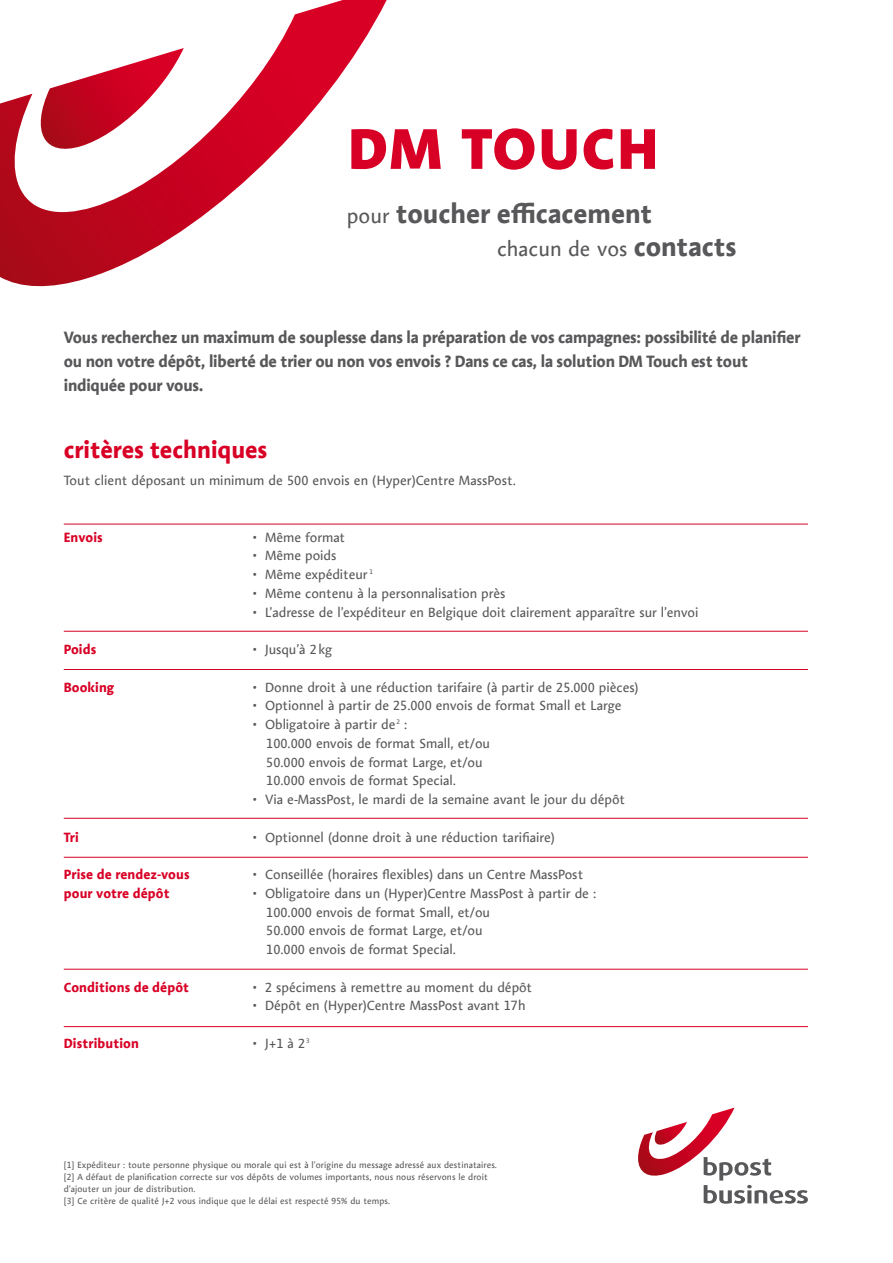
<style>
.page{position:relative;width:893px;height:1263px;background:#fff}
.page>*{position:absolute;margin:0;border:0;box-sizing:border-box;transform-origin:0 0}
.t1{font:700 73.5px "Aroma No 2 LT Com";color:#d80025}
.t2{font:700 27px "Aroma No 2 LT Com";color:#58585a}
.t3{font:700 24px "Aroma No 2 LT Com";color:#d80025}
.t4{font:21px "Aroma No 2 LT Com";color:#58585a}
.t5{font:700 16.5px/24px "Aroma No 2 LT Com";letter-spacing:-.01em;color:#58585a}
.t6{font:13.5px/18.8px "Aroma No 2 LT Com";color:#58585a}
.t7{font:700 13.5px "Aroma No 2 LT Com";letter-spacing:.01em;color:#d80025}
.t8{font:9px/12px "Aroma No 2 LT Com";letter-spacing:.01em;color:#58585a}
.s1{font-weight:400;font-size:21px}
.s2{font-weight:700;font-size:27px}
</style>
<div class="page">
<svg style="left:0;top:0;width:387px;height:287px"></svg>
<svg style="left:30px;top:48px;width:154px;height:109px"></svg>
<svg style="left:638px;top:1107px;width:170px;height:97px"></svg>
<hr style="left:64px;top:524px;width:744px;height:1px;background:#d80025">
<hr style="left:64px;top:631px;width:744px;height:1px;background:#d80025">
<hr style="left:64px;top:669px;width:744px;height:1px;background:#d80025">
<hr style="left:64px;top:818px;width:744px;height:1px;background:#d80025">
<hr style="left:64px;top:857px;width:744px;height:1px;background:#d80025">
<hr style="left:64px;top:969px;width:744px;height:1px;background:#d80025">
<hr style="left:64px;top:1026px;width:744px;height:1px;background:#d80025">
<h1 class="t1" style="left:347px;top:94px;width:314px">dm touch</h1>
<h2 class="t2" style="left:347px;top:196px;width:307px"><span class="s1">pour</span> toucher efficacement</h2>
<h3 class="t4" style="left:497px;top:235px;width:241px">chacun de vos <span class="s2">contacts</span></h3>
<p class="t5" style="left:64px;top:325px;width:738px">Vous recherchez un maximum de souplesse dans la préparation de vos campagnes: possibilité de planifier ou non votre dépôt, liberté de trier ou non vos envois ? Dans ce cas, la solution DM Touch est tout indiquée pour vous.</p>
<h3 class="t3" style="left:64px;top:434px;width:205px">critères techniques</h3>
<p class="t6" style="left:64px;top:471px;width:454px">Tout client déposant un minimum de 500 envois en (Hyper)Centre MassPost.</p>
<p class="t7" style="left:64px;top:528px;width:41px">Envois</p>
<p class="t6" style="left:253px;top:527px;width:94px">• Même format</p>
<p class="t6" style="left:253px;top:546px;width:85px">• Même poids</p>
<p class="t6" style="left:253px;top:565px;width:122px">• Même expéditeur <sup>1</sup></p>
<p class="t6" style="left:253px;top:583px;width:254px">• Même contenu à la personnalisation près</p>
<p class="t6" style="left:253px;top:602px;width:447px">• L’adresse de l’expéditeur en Belgique doit clairement apparaître sur l’envoi</p>
<p class="t7" style="left:64px;top:640px;width:34px">Poids</p>
<p class="t6" style="left:253px;top:640px;width:81px">• Jusqu’à 2kg</p>
<p class="t7" style="left:64px;top:678px;width:52px">Booking</p>
<p class="t6" style="left:253px;top:677px;width:387px">• Donne droit à une réduction tarifaire (à partir de 25.000 pièces)</p>
<p class="t6" style="left:253px;top:696px;width:370px">• Optionnel à partir de 25.000 envois de format Small et Large</p>
<p class="t6" style="left:266px;top:715px;width:225px;text-indent:-14px">• Obligatoire à partir de<sup>2</sup> :<br>100.000 envois de format Small, et/ou 50.000 envois de format Large, et/ou 10.000 envois de format Special.</p>
<p class="t6" style="left:253px;top:790px;width:374px">• Via e-MassPost, le mardi de la semaine avant le jour du dépôt</p>
<p class="t7" style="left:64px;top:828px;width:17px">Tri</p>
<p class="t6" style="left:253px;top:827px;width:303px">• Optionnel (donne droit à une réduction tarifiaire)</p>
<p class="t7" style="left:64px;top:865px;width:127px">Prise de rendez-vous</p>
<p class="t6" style="left:253px;top:865px;width:332px">• Conseillée (horaires flexibles) dans un Centre MassPost</p>
<p class="t7" style="left:64px;top:884px;width:107px">pour votre dépôt</p>
<p class="t6" style="left:266px;top:883px;width:331px;text-indent:-14px">• Obligatoire dans un (Hyper)Centre MassPost à partir de :<br>100.000 envois de format Small, et/ou<br>50.000 envois de format Large, et/ou<br>10.000 envois de format Special.</p>
<p class="t7" style="left:64px;top:978px;width:127px">Conditions de dépôt</p>
<p class="t6" style="left:253px;top:977px;width:281px">• 2 spécimens à remettre au moment du dépôt</p>
<p class="t6" style="left:253px;top:996px;width:274px">• Dépôt en (Hyper)Centre MassPost avant 17h</p>
<p class="t7" style="left:64px;top:1034px;width:77px">Distribution</p>
<p class="t6" style="left:253px;top:1034px;width:58px">• J+1 à 2<sup>3</sup></p>
<p class="t8" style="left:64px;top:1158px;width:435px">[1] Expéditeur : toute personne physique ou morale qui est à l’origine du message adressé aux destinataires. [2] A défaut de planification correcte sur vos dépôts de volumes importants, nous nous réservons le droit d’ajouter un jour de distribution.<br>[3] Ce critère de qualité J+2 vous indique que le délai est respecté 95% du temps.</p>
</div>
